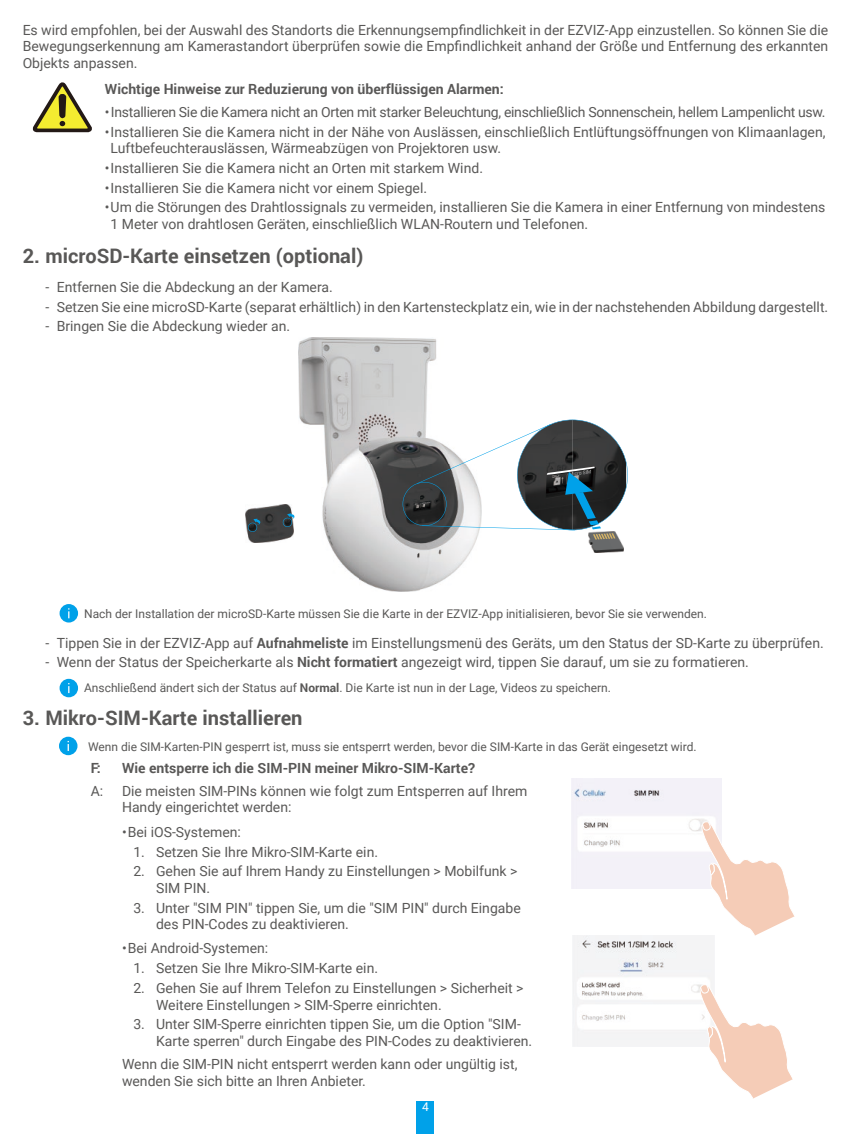
<style>
.page{position:relative;width:851px;height:1134px;background:#fff}
.page>*{position:absolute;margin:0;border:0;box-sizing:border-box;transform-origin:0 0}
.t1{font:700 20px "Roboto";color:#595857}
.t2{font:14px/16.8px "Roboto";color:#595857}
.t3{font:14px "Roboto";letter-spacing:-.02em;color:#595857}
.t4{font:700 14px "Roboto";color:#595857}
.t5{font:12px "Roboto";color:#595857}
.t6{font:12px "Roboto";color:#fff}
.s1{font-weight:700}
</style>
<div class="page">
<div style="left:417px;top:1101px;width:17px;height:33px;background:#00a1e9"></div>
<svg style="left:33px;top:82px;width:59px;height:50px"></svg>
<img style="left:588px;top:539px;width:35px;height:14px">
<img style="left:298px;top:337px;width:179px;height:254px">
<img style="left:246px;top:505px;width:47px;height:37px">
<svg style="left:283px;top:513px;width:11px;height:14px"></svg>
<svg style="left:248px;top:519px;width:12px;height:13px"></svg>
<svg style="left:402px;top:420px;width:225px;height:119px"></svg>
<div style="left:60px;top:604px;width:18px;height:18px;background:#00a1e9;border-radius:50%"></div>
<div style="left:60px;top:679px;width:18px;height:18px;background:#00a1e9;border-radius:50%"></div>
<div style="left:59px;top:737px;width:18px;height:18px;background:#00a1e9;border-radius:50%"></div>
<img style="left:571px;top:778px;width:150px;height:110px">
<svg style="left:701px;top:821px;width:94px;height:115px"></svg>
<img style="left:572px;top:936px;width:142px;height:110px">
<svg style="left:699px;top:984px;width:94px;height:115px"></svg>
<p class="t2" style="left:23px;top:21px;width:807px;text-align:justify">Es wird empfohlen, bei der Auswahl des Standorts die Erkennungsempfindlichkeit in der EZVIZ-App einzustellen. So können Sie die Bewegungserkennung am Kamerastandort überprüfen sowie die Empfindlichkeit anhand der Größe und Entfernung des erkannten Objekts anpassen.</p>
<p class="t4" style="left:105px;top:80px;width:400px">Wichtige Hinweise zur Reduzierung von überflüssigen Alarmen:</p>
<p class="t3" style="left:105px;top:102px;width:722px">•Installieren Sie die Kamera nicht an Orten mit starker Beleuchtung, einschließlich Sonnenschein, hellem Lampenlicht usw.</p>
<p class="t2" style="left:111px;top:123px;width:716px;text-indent:-6px">•Installieren Sie die Kamera nicht in der Nähe von Auslässen, einschließlich Entlüftungsöffnungen von Klimaanlagen,<br>Luftbefeuchterauslässen, Wärmeabzügen von Projektoren usw.</p>
<p class="t2" style="left:105px;top:159px;width:379px">•Installieren Sie die Kamera nicht an Orten mit starkem Wind.</p>
<p class="t2" style="left:105px;top:179px;width:323px">•Installieren Sie die Kamera nicht vor einem Spiegel.</p>
<p class="t2" style="left:111px;top:198px;width:716px;text-indent:-6px">•Um die Störungen des Drahtlossignals zu vermeiden, installieren Sie die Kamera in einer Entfernung von mindestens<br>1 Meter von drahtlosen Geräten, einschließlich WLAN-Routern und Telefonen.</p>
<h1 class="t1" style="left:23px;top:241px;width:342px">2. microSD-Karte einsetzen (optional)</h1>
<p class="t2" style="left:45px;top:278px;width:289px">- Entfernen Sie die Abdeckung an der Kamera.</p>
<p class="t2" style="left:45px;top:298px;width:784px">- Setzen Sie eine microSD-Karte (separat erhältlich) in den Kartensteckplatz ein, wie in der nachstehenden Abbildung dargestellt.</p>
<p class="t2" style="left:45px;top:317px;width:246px">- Bringen Sie die Abdeckung wieder an.</p>
<p class="t5" style="left:84px;top:605px;width:624px">Nach der Installation der microSD-Karte müssen Sie die Karte in der EZVIZ-App initialisieren, bevor Sie sie verwenden.</p>
<p class="t2" style="left:45px;top:634px;width:779px">- Tippen Sie in der EZVIZ-App auf <span class="s1">Aufnahmeliste</span> im Einstellungsmenü des Geräts, um den Status der SD-Karte zu überprüfen.</p>
<p class="t2" style="left:45px;top:654px;width:704px">- Wenn der Status der Speicherkarte als <span class="s1">Nicht formatiert</span> angezeigt wird, tippen Sie darauf, um sie zu formatieren.</p>
<p class="t5" style="left:84px;top:680px;width:528px">Anschließend ändert sich der Status auf <span class="s1">Normal</span>. Die Karte ist nun in der Lage, Videos zu speichern.</p>
<h1 class="t1" style="left:23px;top:704px;width:281px">3. Mikro-SIM-Karte installieren</h1>
<p class="t5" style="left:88px;top:738px;width:610px">Wenn die SIM-Karten-PIN gesperrt ist, muss sie entsperrt werden, bevor die SIM-Karte in das Gerät eingesetzt wird.</p>
<p class="t4" style="left:91px;top:758px;width:11px">F:</p>
<p class="t4" style="left:122px;top:758px;width:354px">Wie entsperre ich die SIM-PIN meiner Mikro-SIM-Karte?</p>
<p class="t2" style="left:91px;top:782px;width:14px">A:</p>
<p class="t2" style="left:122px;top:782px;width:407px">Die meisten SIM-PINs können wie folgt zum Entsperren auf Ihrem<br>Handy eingerichtet werden:</p>
<p class="t2" style="left:122px;top:823px;width:120px">•Bei iOS-Systemen:</p>
<p class="t2" style="left:133px;top:843px;width:246px">1. Setzen Sie Ihre Mikro-SIM-Karte ein.</p>
<p class="t2" style="left:156px;top:862px;width:363px;text-indent:-23px">2. Gehen Sie auf Ihrem Handy zu Einstellungen &gt; Mobilfunk &gt;<br>SIM PIN.</p>
<p class="t2" style="left:156px;top:899px;width:366px;text-indent:-23px">3. Unter "SIM PIN" tippen Sie, um die "SIM PIN" durch Eingabe des PIN-Codes zu deaktivieren.</p>
<p class="t2" style="left:122px;top:939px;width:148px">•Bei Android-Systemen:</p>
<p class="t2" style="left:133px;top:959px;width:246px">1. Setzen Sie Ihre Mikro-SIM-Karte ein.</p>
<p class="t2" style="left:156px;top:979px;width:369px;text-indent:-23px">2. Gehen Sie auf Ihrem Telefon zu Einstellungen &gt; Sicherheit &gt;<br>Weitere Einstellungen &gt; SIM-Sperre einrichten.</p>
<p class="t2" style="left:156px;top:1015px;width:377px;text-indent:-23px">3. Unter SIM-Sperre einrichten tippen Sie, um die Option "SIM-<br>Karte sperren" durch Eingabe des PIN-Codes zu deaktivieren.</p>
<p class="t2" style="left:122px;top:1055px;width:397px">Wenn die SIM-PIN nicht entsperrt werden kann oder ungültig ist, wenden Sie sich bitte an Ihren Anbieter.</p>
<p class="t6" style="left:422px;top:1099px;width:8px">4</p>
</div>
